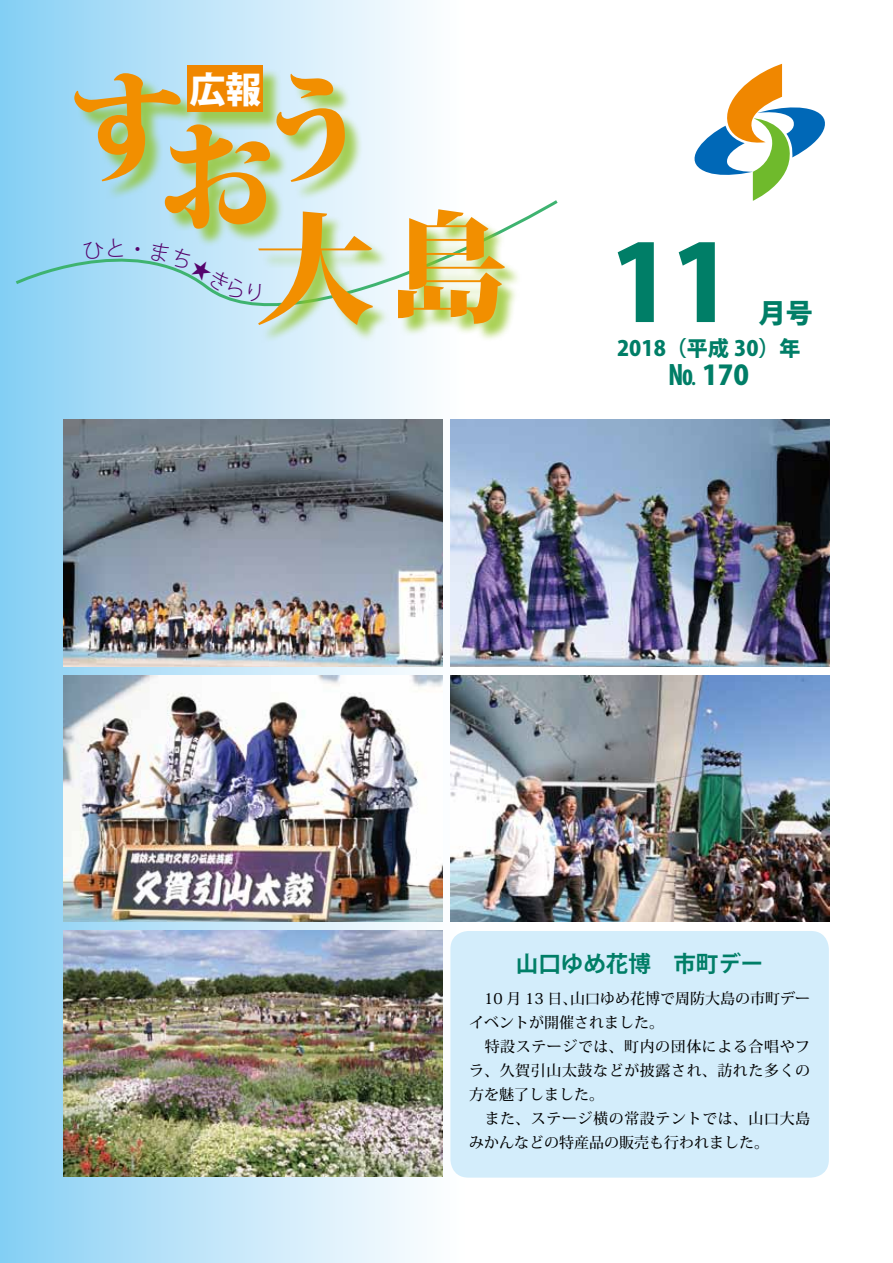
<style>
.page{position:relative;width:893px;height:1263px;background:#fff}
.page>*{position:absolute;margin:0;border:0;box-sizing:border-box;transform-origin:0 0}
.t1{font:800 120px/90.8px "Koz Min Pro";color:#f28f00}
.t2{font:800 105px "Koz Go Pro";color:#007e67}
.t3{font:800 36px "Koz Go Pro";color:#fff}
.t4{font:800 27px "Koz Go Pro";color:#007e67}
.t5{font:700 22.5px "Koz Go Pro";color:#007e67}
.t6{font:800 21px "Koz Go Pro";color:#007e67}
.t7{font:500 15px/24px "Koz Min Pro";letter-spacing:.035em;color:#000}
.t8{font:500 15px "Koz Min Pro";color:#000}
</style>
<div class="page">
<div style="left:0;top:0;width:466px;height:1263px;background:linear-gradient(to right,#8ad1f5,#fffefe)"></div>
<svg style="left:12px;top:197px;width:546px;height:162px"></svg>
<div style="left:77px;top:76px;width:122px;height:124px;background:#8fc31f;opacity:.75"></div>
<div style="left:279px;top:77px;width:84px;height:123px;background:#8fc31f;opacity:.75"></div>
<div style="left:190px;top:68px;width:92px;height:63px;background:#8fc31f;opacity:.75"></div>
<div style="left:188px;top:65px;width:75px;height:47px;background:#f08700"></div>
<div style="left:261px;top:215px;width:129px;height:128px;background:#8fc31f;opacity:.75"></div>
<div style="left:400px;top:212px;width:123px;height:130px;background:#8fc31f;opacity:.75"></div>
<div style="left:167px;top:127px;width:121px;height:120px;background:#8fc31f;opacity:.75"></div>
<div style="left:450px;top:931px;width:379px;height:246px;background:#d3edfb;border-radius:18px"></div>
<img style="left:64px;top:420px;width:378px;height:246px">
<img style="left:451px;top:420px;width:378px;height:246px">
<svg style="left:694px;top:64px;width:131px;height:137px"></svg>
<img style="left:64px;top:675px;width:378px;height:247px">
<img style="left:451px;top:675px;width:378px;height:247px">
<img style="left:64px;top:930px;width:378px;height:247px">
<svg style="left:150px;top:241px;width:111px;height:61px;background:#bae3f3"></svg>
<svg style="left:136px;top:247px;width:4px;height:4px"></svg>
<svg style="left:83px;top:238px;width:40px;height:21px"></svg>
<h1 class="t1" style="left:68px;top:77px;width:114px">す</h1>
<h3 class="t3" style="left:189px;top:66px;width:73px">広報</h3>
<h1 class="t1" style="left:253px;top:77px;width:93px">う</h1>
<h1 class="t1" style="left:255px;top:126px;width:251px;text-indent:-98px">お<br>大島</h1>
<h2 class="t2" style="left:610px;top:215px;width:124px">11</h2>
<h3 class="t6" style="left:617px;top:335px;width:185px">2018（平成 30）年</h3>
<h3 class="t4" style="left:668px;top:358px;width:82px">No 170</h3>
<h3 class="t4" style="left:759px;top:295px;width:55px">月号</h3>
<h3 class="t5" style="left:516px;top:949px;width:249px">山口ゆめ花博　市町デー</h3>
<p class="t8" style="left:570px;top:988px;width:242px">山口ゆめ花博で周防大島の市町デー</p>
<p class="t7" style="left:469px;top:986px;width:343px;text-indent:15px">10 月 13 日、<br>イベントが開催されました。<br>　特設ステージでは、町内の団体による合唱やフラ、久賀引山太鼓などが披露され、訪れた多くの方を魅了しました。<br>　また、ステージ横の常設テントでは、山口大島みかんなどの特産品の販売も行われました。</p>
</div>
